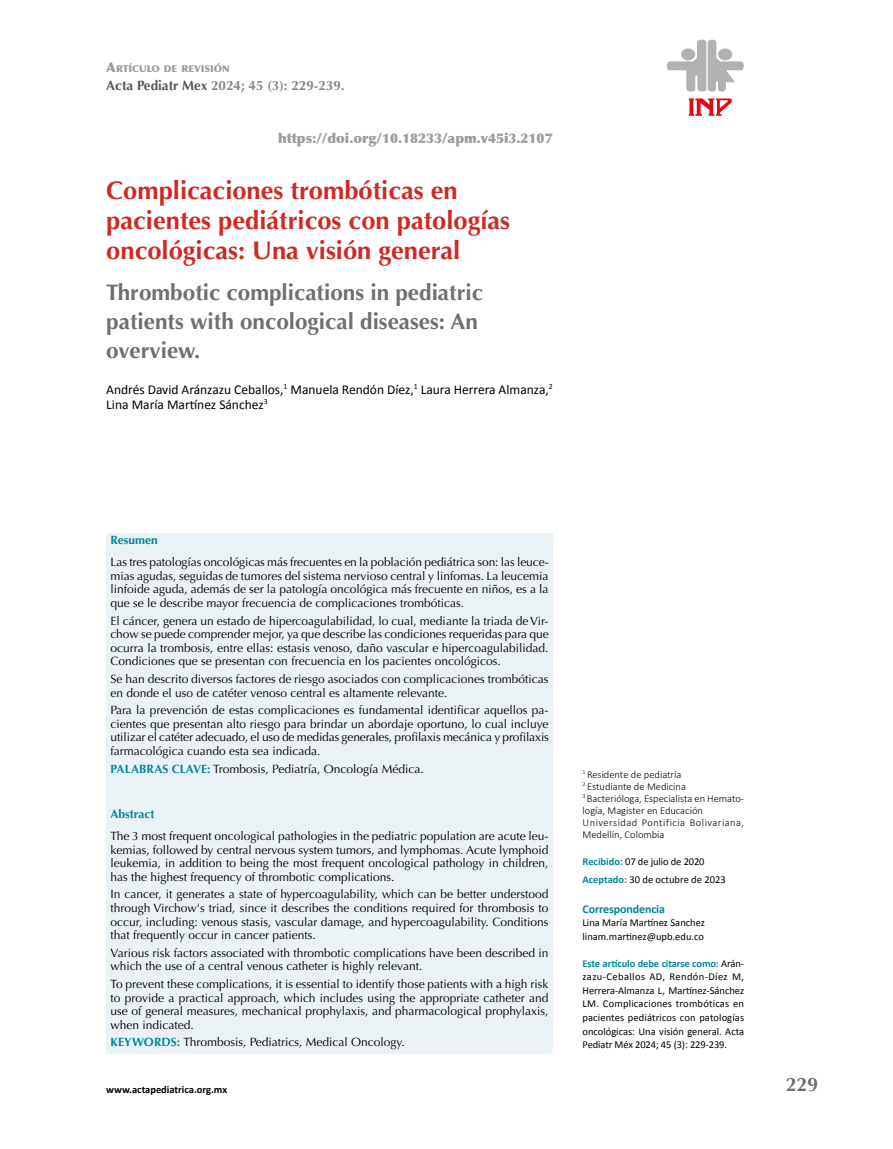
<style>
.page{position:relative;width:893px;height:1149px;background:#fff}
.page>*{position:absolute;margin:0;border:0;box-sizing:border-box;transform-origin:0 0}
.t1{font:700 25.5px/30px "Optima";color:#cf2924}
.t2{font:700 22.5px/28.5px "Optima";color:#706f6f}
.t3{font:700 19.5px "Optima";color:#706f6f}
.t4{font:13.5px/15px "Calibri";color:#000}
.t5{font:900 13.5px "Optima";color:#9d9d9c}
.t6{font:700 13.5px "Optima";color:#878787}
.t7{font:12px/13.5px "Optima";color:#000;text-align:justify}
.t8{font:700 12px "Calibri";letter-spacing:-.01em;color:#008699}
.t9{font:700 12px "Optima";color:#008699}
.t10{font:10.5px/13.5px "Calibri";color:#000}
.t11{font:300 10.5px/12px "Calibri";color:#000}
.t12{font:700 10.5px "Calibri";color:#000}
.t13{font:900 9.45px "Optima";color:#9d9d9c}
.s1{font-size:13.5px}
.s2{color:#575756}
.s3{font-weight:700;color:#008699}
</style>
<div class="page">
<svg style="left:689px;top:98px;width:43px;height:18px"></svg>
<svg style="left:667px;top:39px;width:77px;height:53px"></svg>
<div style="left:718px;top:48px;width:14px;height:12px;background:#b3b2b2;border-radius:50%"></div>
<div style="left:106px;top:533px;width:447px;height:520px;background:#ebf2f5"></div>
<p class="t13" style="left:106px;top:62px;width:125px"><span class="s1">A</span>RTÍCULO DE REVISIÓN</p>
<p class="t6" style="left:106px;top:78px;width:240px"><span class="s2">Acta Pediatr Mex</span> 2024; 45 (3): 229-239.</p>
<p class="t5" style="left:278px;top:130px;width:276px">https://doi.org/10.18233/apm.v45i3.2107</p>
<h1 class="t1" style="left:106px;top:176px;width:405px">Complicaciones trombóticas en pacientes pediátricos con patologías oncológicas: Una visión general</h1>
<h2 class="t2" style="left:106px;top:279px;width:378px">Thrombotic complications in pediatric patients with oncological diseases: An overview.</h2>
<p class="t4" style="left:106px;top:381px;width:448px">Andrés David Aránzazu Ceballos,<sup>1</sup> Manuela Rendón Díez,<sup>1</sup> Laura Herrera Almanza,<sup>2<br></sup>Lina María Martínez Sánchez<sup>3</sup></p>
<p class="t9" style="left:111px;top:533px;width:49px">Resumen</p>
<p class="t7" style="left:111px;top:555px;width:440px">Las tres patologías oncológicas más frecuentes en la población pediátrica son: las leuce&shy;mias agudas, seguidas de tumores del sistema nervioso central y linfomas. La leucemia linfoide aguda, además de ser la patología oncológica más frecuente en niños, es a la que se le describe mayor frecuencia de complicaciones trombóticas.</p>
<p class="t7" style="left:111px;top:614px;width:440px">El cáncer, genera un estado de hipercoagulabilidad, lo cual, mediante la triada de Vir&shy;chow se puede comprender mejor, ya que describe las condiciones requeridas para que ocurra la trombosis, entre ellas: estasis venoso, daño vascular e hipercoagulabilidad.<br>Condiciones que se presentan con frecuencia en los pacientes oncológicos.</p>
<p class="t7" style="left:111px;top:672px;width:439px">Se han descrito diversos factores de riesgo asociados con complicaciones trombóticas en donde el uso de catéter venoso central es altamente relevante.</p>
<p class="t7" style="left:111px;top:703px;width:440px">Para la prevención de estas complicaciones es fundamental identificar aquellos pa&shy;cientes que presentan alto riesgo para brindar un abordaje oportuno, lo cual incluye utilizar el catéter adecuado, el uso de medidas generales, profilaxis mecánica y profilaxis farmacológica cuando esta sea indicada.</p>
<p class="t7" style="left:111px;top:761px;width:315px"><span class="s3">PALABRAS CLAVE:</span> Trombosis, Pediatría, Oncología Médica.</p>
<p class="t9" style="left:111px;top:806px;width:45px">Abstract</p>
<p class="t7" style="left:111px;top:829px;width:439px">The 3 most frequent oncological pathologies in the pediatric population are acute leu&shy;kemias, followed by central nervous system tumors, and lymphomas. Acute lymphoid leukemia, in addition to being the most frequent oncological pathology in children, has the highest frequency of thrombotic complications.</p>
<p class="t7" style="left:111px;top:887px;width:439px">In cancer, it generates a state of hypercoagulability, which can be better understood through Virchow's triad, since it describes the conditions required for thrombosis to occur, including: venous stasis, vascular damage, and hypercoagulability. Conditions that frequently occur in cancer patients.</p>
<p class="t7" style="left:111px;top:945px;width:439px">Various risk factors associated with thrombotic complications have been described in which the use of a central venous catheter is highly relevant.</p>
<p class="t7" style="left:111px;top:977px;width:439px">To prevent these complications, it is essential to identify those patients with a high risk to provide a practical approach, which includes using the appropriate catheter and use of general measures, mechanical prophylaxis, and pharmacological prophylaxis, when indicated.</p>
<p class="t7" style="left:111px;top:1035px;width:296px"><span class="s3">KEYWORDS:</span> Thrombosis, Pediatrics, Medical Oncology.</p>
<p class="t11" style="left:583px;top:768px;width:163px"><sup>1</sup> Residente de pediatría<br><sup>2</sup> Estudiante de Medicina<br><sup>3</sup> Bacterióloga, Especialista en Hemato&shy;logía, Magister en Educación<br>Universidad Pontificia Bolivariana,<br>Medellín, Colombia</p>
<p class="t10" style="left:583px;top:851px;width:145px;line-height:18px"><span class="s3">Recibido:</span> 07 de julio de 2020<br><span class="s3">Aceptado:</span> 30 de octubre de 2023</p>
<p class="t8" style="left:583px;top:900px;width:84px">Correspondencia</p>
<p class="t10" style="left:583px;top:915px;width:124px">Lina María Martínez Sanchez linam.martinez@upb.edu.co</p>
<p class="t10" style="left:583px;top:956px;width:163px;text-align:justify"><span class="s3">Este artículo debe citarse como:</span> Arán&shy;zazu-Ceballos AD, Rendón-Díez M, Herrera-Almanza L, Martínez-Sánchez LM. Complicaciones trombóticas en pacientes pediátricos con patologías oncológicas: Una visión general. Acta Pediatr Méx 2024; 45 (3): 229-239.</p>
<p class="t12" style="left:106px;top:1081px;width:122px">www.actapediatrica.org.mx</p>
<h3 class="t3" style="left:786px;top:1072px;width:34px">229</h3>
</div>
